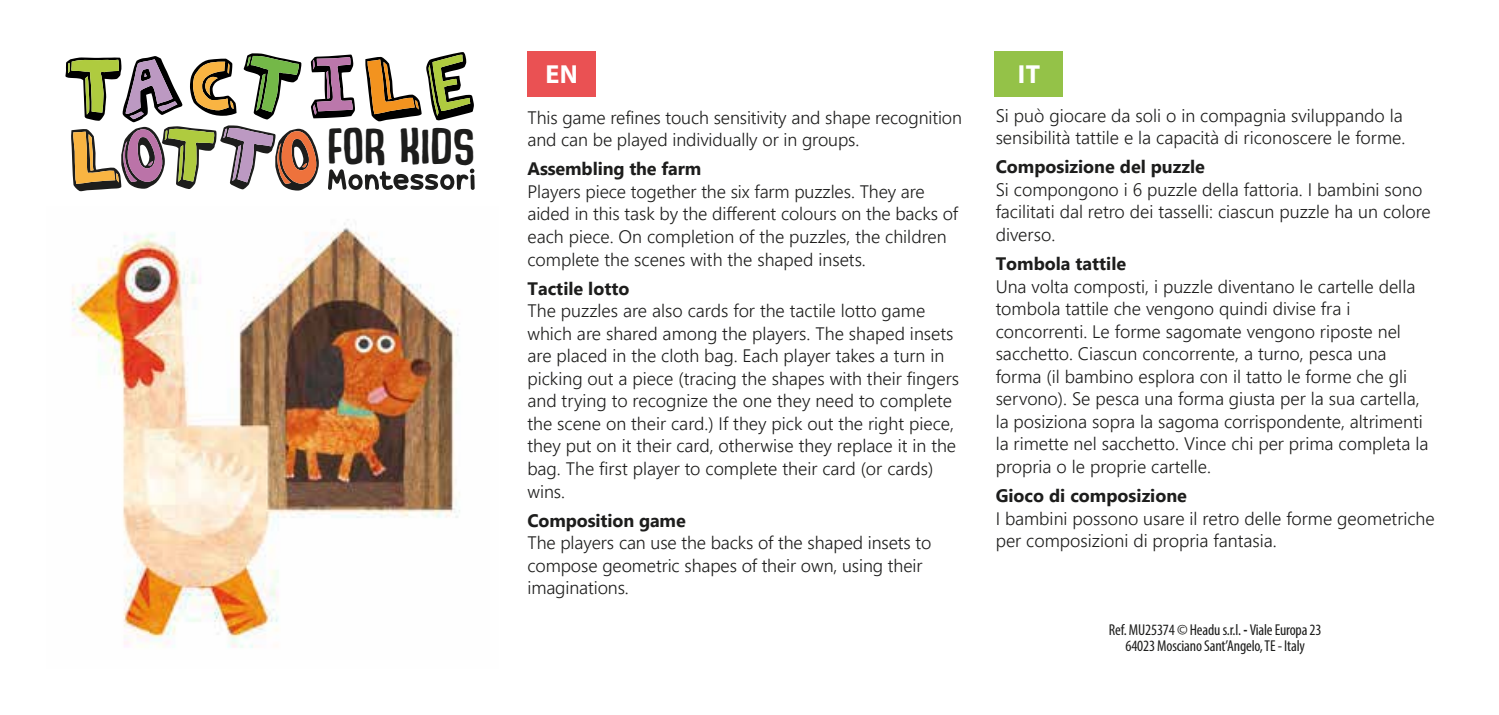
<style>
.page{position:relative;width:1499px;height:715px;background:#fff}
.page>*{position:absolute;margin:0;border:0;box-sizing:border-box;transform-origin:0 0}
.t1{font:34.65px "Hogfish DEMO";letter-spacing:.025em;color:#1d1d1c;scale:1.12 1}
.t2{font:700 26.1px "Myriad Pro";color:#fff}
.t3{font:300 18px/22.5px "Leelawadee UI";color:#1d1d1c}
.t4{font:700 18px "Leelawadee UI";color:#1d1d1c}
.t5{font:condensed 15.75px/15.8px "Myriad Pro";letter-spacing:-.01em;color:#1d1d1c;text-align:center}
.s1{font-weight:700}
</style>
<div class="page">
<div style="left:527px;top:51px;width:69px;height:46px;background:#ea5153"></div>
<div style="left:995px;top:51px;width:68px;height:46px;background:#94c248"></div>
<svg style="left:65px;top:52px;width:410px;height:139px"></svg>
<img style="left:71px;top:223px;width:389px;height:425px">
<h1 class="t1" style="left:328px;top:130px;width:132px">FOR KIDS</h1>
<h2 class="t2" style="left:545px;top:57px;width:34px">EN</h2>
<h2 class="t2" style="left:1018px;top:57px;width:24px">IT</h2>
<p class="t3" style="left:527px;top:105px;width:436px">This game refines touch sensitivity and shape recognition and can be played individually or in groups.</p>
<p class="t4" style="left:527px;top:156px;width:175px">Assembling the farm</p>
<p class="t3" style="left:527px;top:179px;width:432px">Players piece together the six farm puzzles. They are aided in this task by the different colours on the backs of each piece. On completion of the puzzles, the children complete the scenes with the shaped insets.</p>
<p class="t4" style="left:527px;top:275px;width:103px">Tactile lotto</p>
<p class="t3" style="left:527px;top:298px;width:433px">The puzzles are also cards for the tactile lotto game which are shared among the players. The shaped insets are placed in the cloth bag. Each player takes a turn in picking out a piece (tracing the shapes with their fingers and trying to recognize the one they need to complete the scene on their card.) If they pick out the right piece, they put on it their card, otherwise they replace it in the bag. The first player to complete their card (or cards) wins.</p>
<p class="t4" style="left:527px;top:507px;width:160px">Composition game</p>
<p class="t3" style="left:527px;top:530px;width:405px">The players can use the backs of the shaped insets to compose geometric shapes of their own, using their imaginations.</p>
<p class="t3" style="left:996px;top:103px;width:411px">Si può giocare da soli o in compagnia sviluppando la sensibilità tattile e la capacità di riconoscere le forme.</p>
<p class="t4" style="left:996px;top:154px;width:211px">Composizione del puzzle</p>
<p class="t3" style="left:996px;top:177px;width:437px">Si compongono i 6 puzzle della fattoria. I bambini sono facilitati dal retro dei tasselli: ciascun puzzle ha un colore diverso.</p>
<p class="t4" style="left:996px;top:251px;width:132px">Tombola tattile</p>
<p class="t3" style="left:996px;top:274px;width:434px">Una volta composti, i puzzle diventano le cartelle della tombola tattile che vengono quindi divise fra i concorrenti. Le forme sagomate vengono riposte nel sacchetto. Ciascun concorrente, a turno, pesca una forma (il bambino esplora con il tatto le forme che gli servono). Se pesca una forma giusta per la sua cartella, la posiziona sopra la sagoma corrispondente, altrimenti la rimette nel sacchetto. Vince chi per prima completa la propria o le proprie cartelle.</p>
<p class="t4" style="left:996px;top:482px;width:193px">Gioco di composizione</p>
<p class="t3" style="left:996px;top:506px;width:441px">I bambini possono usare il retro delle forme geometriche per composizioni di propria fantasia.</p>
<p class="t5" style="left:1109px;top:621px;width:214px">Ref. MU25374 © Headu s.r.l. <span class="s1">-</span> Viale Europa 23<br>64023 Mosciano Sant’Angelo, TE - Italy</p>
</div>
